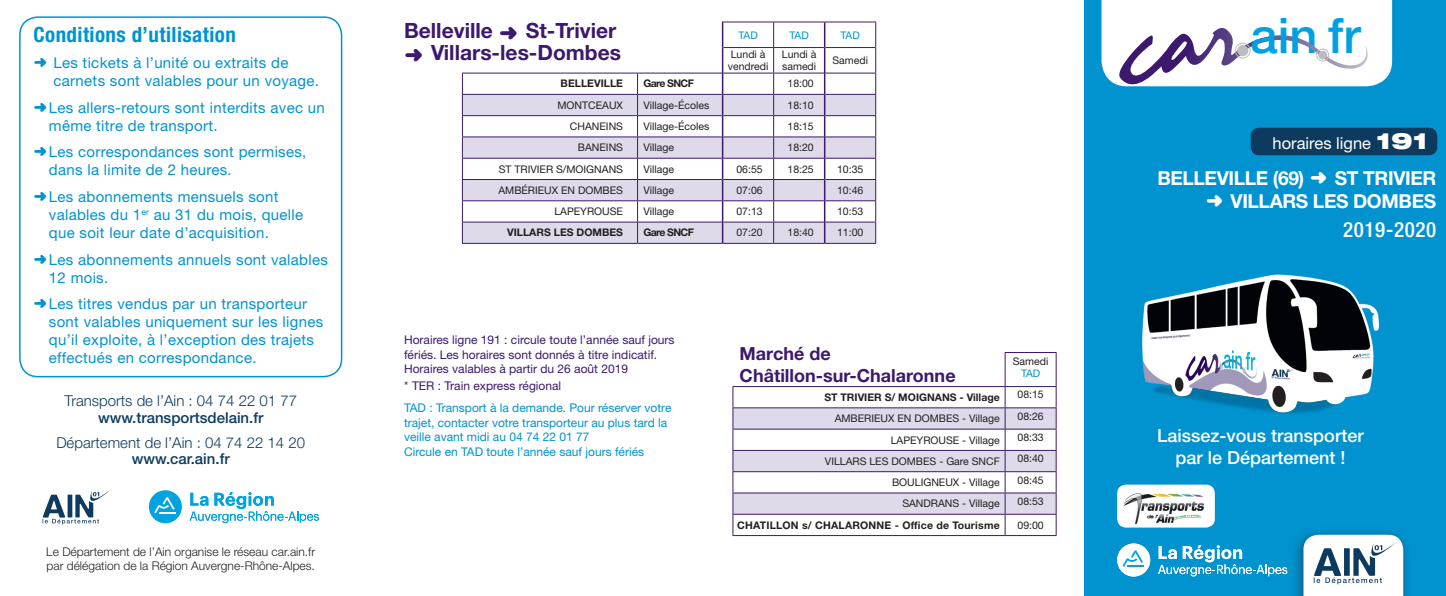
<style>
.page{position:relative;width:1446px;height:596px;background:#fff}
.page>*{position:absolute;margin:0;border:0;box-sizing:border-box;transform-origin:0 0}
.t1{font:500 49.05px "Helvetica Neue LT Pro";color:#00a1e3}
.t2{font:700 21px/22.5px "Helvetica Neue LT Pro";color:#3c196e}
.t3{font:700 condensed 21px "Helvetica Neue LT Pro";letter-spacing:.02em;color:#0093d0}
.t4{font:500 condensed 21px "Helvetica Neue LT Pro";letter-spacing:.03em;color:#fff}
.t5{font:700 19.2px/23.1px "Helvetica Neue LT Pro";letter-spacing:-.02em;color:#fff;text-align:right}
.t6{font:500 18px/21.6px "Helvetica Neue LT Pro";color:#fff;text-align:center}
.t7{font:700 18px/21.6px "Helvetica Neue LT Pro";color:#3c196e}
.t8{font:16.5px "Helvetica Neue LT Pro";color:#fff}
.t9{font:15px/18px "Helvetica Neue LT Pro";letter-spacing:.02em;color:#0093d0}
.t10{font:300 15px/16.5px "Helvetica Neue LT Pro";color:#0d3b5f;text-align:center}
.t11{font:500 15px "Helvetica Neue LT Pro";color:#0d3b5f}
.t12{font:12px/14.4px "Helvetica Neue LT Pro";color:#0093d0}
.t13{font:12px/14.4px "Helvetica Neue LT Pro";color:#3c196e}
.t14{font:300 12px/14.4px "Helvetica Neue LT Pro";color:#231f20}
.t15{font:10.5px/12.6px "Helvetica Neue LT Pro";color:#231f20}
.t16{font:700 10.5px "Helvetica Neue LT Pro";color:#231f20}
.t17{font:700 10.5px "Helvetica Neue LT Pro";letter-spacing:.02em;color:#231f20}
.t18{font:700 10.5px "Helvetica Neue LT Pro";letter-spacing:-.06em;color:#231f20}
.t19{font:10.5px "Helvetica Neue LT Pro";letter-spacing:-.045em;color:#0093d0}
.s1{font-family:"Distro II Bats"}
.s2{font-weight:500}
.s3{font-family:"Distro II Bats";font-weight:400}
.s4{font-weight:900;font-stretch:expanded;font-size:22.5px}
</style>
<div class="page">
<div style="left:1084px;top:0;width:362px;height:595px;background:#0093d0"></div>
<img style="left:1142px;top:274px;width:237px;height:140px">
<svg style="left:1101px;top:0;width:291px;height:87px;background:#e7e7f0"></svg>
<hr style="left:462px;top:243px;width:175px;height:1px;background:#3c196e">
<hr style="left:637px;top:243px;width:85px;height:1px;background:#3c196e">
<hr style="left:722px;top:243px;width:51px;height:1px;background:#3c196e">
<hr style="left:773px;top:243px;width:52px;height:1px;background:#3c196e">
<hr style="left:825px;top:243px;width:51px;height:1px;background:#3c196e">
<svg style="left:462px;top:22px;width:414px;height:221px"></svg>
<svg style="left:733px;top:387px;width:323px;height:148px"></svg>
<svg style="left:733px;top:408px;width:323px;height:105px;fill:#dedae9"></svg>
<hr style="left:732px;top:386px;width:273px;height:1px;background:#3c196e">
<hr style="left:1005px;top:386px;width:51px;height:1px;background:#3c196e">
<hr style="left:732px;top:407px;width:273px;height:1px;background:#3c196e">
<hr style="left:1005px;top:407px;width:51px;height:1px;background:#3c196e">
<hr style="left:732px;top:428px;width:273px;height:1px;background:#3c196e">
<hr style="left:1005px;top:428px;width:51px;height:1px;background:#3c196e">
<hr style="left:732px;top:449px;width:273px;height:1px;background:#3c196e">
<hr style="left:1005px;top:449px;width:51px;height:1px;background:#3c196e">
<hr style="left:732px;top:471px;width:273px;height:1px;background:#3c196e">
<hr style="left:1005px;top:471px;width:51px;height:1px;background:#3c196e">
<hr style="left:732px;top:492px;width:273px;height:1px;background:#3c196e">
<hr style="left:1005px;top:492px;width:51px;height:1px;background:#3c196e">
<hr style="left:732px;top:513px;width:273px;height:1px;background:#3c196e">
<svg style="left:732px;top:386px;width:1px;height:149px"></svg>
<hr style="left:1005px;top:513px;width:51px;height:1px;background:#3c196e">
<svg style="left:1005px;top:386px;width:1px;height:149px"></svg>
<svg style="left:1056px;top:386px;width:1px;height:149px"></svg>
<hr style="left:732px;top:535px;width:273px;height:1px;background:#3c196e">
<hr style="left:1005px;top:535px;width:51px;height:1px;background:#3c196e">
<hr style="left:1005px;top:352px;width:51px;height:1px;background:#3c196e">
<hr style="left:1005px;top:352px;width:1px;height:34px;background:#3c196e">
<hr style="left:1056px;top:352px;width:1px;height:34px;background:#3c196e">
<div style="left:1250px;top:128px;width:187px;height:27px;background:#0d3b5f;border-radius:9px"></div>
<div style="left:19px;top:16px;width:323px;height:361px;border:2px solid #0093d0;border-radius:18px"></div>
<svg style="left:1158px;top:545px;width:129px;height:31px"></svg>
<div style="left:1117px;top:543px;width:33px;height:33px;background:#fff;border-radius:50%"></div>
<svg style="left:1122px;top:550px;width:22px;height:16px"></svg>
<div style="left:1290px;top:526px;width:123px;height:69px;background:#231f20;opacity:.5"></div>
<svg style="left:1303px;top:534px;width:100px;height:61px;background:#ccd8e0"></svg>
<svg style="left:43px;top:489px;width:68px;height:35px"></svg>
<svg style="left:190px;top:492px;width:129px;height:30px"></svg>
<div style="left:149px;top:490px;width:33px;height:33px;background:#00a3e1;border-radius:50%"></div>
<svg style="left:154px;top:497px;width:22px;height:16px"></svg>
<div style="left:1117px;top:484px;width:98px;height:43px;background:#fff;border-radius:9px"></div>
<img style="left:1123px;top:484px;width:85px;height:41px">
<p class="t3" style="left:33px;top:22px;width:204px">Conditions d’utilisation</p>
<p class="t9" style="left:53px;top:54px;width:267px;text-indent:-20px"><span class="s1">b</span> Les tickets à l’unité ou extraits de carnets sont valables pour un voyage.</p>
<p class="t9" style="left:49px;top:98px;width:277px;text-indent:-15px"><span class="s1">b</span>Les allers-retours sont interdits avec un même titre de transport.</p>
<p class="t9" style="left:49px;top:143px;width:259px;text-indent:-15px"><span class="s1">b</span>Les correspondances sont permises, dans la limite de 2 heures.</p>
<p class="t9" style="left:49px;top:187px;width:256px;text-indent:-15px"><span class="s1">b</span>Les abonnements mensuels sont valables du 1<sup>er</sup> au 31 du mois, quelle que soit leur date d’acquisition.</p>
<p class="t9" style="left:49px;top:250px;width:280px;text-indent:-15px"><span class="s1">b</span>Les abonnements annuels sont valables<br>12 mois.</p>
<p class="t9" style="left:49px;top:294px;width:276px;text-indent:-15px"><span class="s1">b</span>Les titres vendus par un transporteur sont valables uniquement sur les lignes qu’il exploite, à l’exception des trajets effectués en correspondance.</p>
<p class="t10" style="left:64px;top:392px;width:234px">Transports de l’Ain : 04 74 22 01 77</p>
<p class="t11" style="left:98px;top:408px;width:167px">www.transportsdelain.fr</p>
<p class="t10" style="left:56px;top:433px;width:250px">Département de l’Ain : 04 74 22 14 20 <span class="s2">www.car.ain.fr</span></p>
<p class="t14" style="left:46px;top:544px;width:270px">Le Département de l’Ain organise le réseau car.ain.fr par délégation de la Région Auvergne-Rhône-Alpes.</p>
<p class="t2" style="left:404px;top:19px;width:219px">Belleville <span class="s3">b</span> St-Trivier <span class="s3">b</span> Villars-les-Dombes</p>
<p class="t19" style="left:738px;top:28px;width:21px">TAD</p>
<p class="t19" style="left:789px;top:28px;width:21px">TAD</p>
<p class="t19" style="left:840px;top:28px;width:21px">TAD</p>
<p class="t15" style="left:728px;top:48px;width:42px">Lundi à vendredi</p>
<p class="t15" style="left:782px;top:48px;width:36px">Lundi à samedi</p>
<p class="t15" style="left:832px;top:54px;width:37px">Samedi</p>
<p class="t16" style="left:560px;top:77px;width:64px">BELLEVILLE</p>
<p class="t18" style="left:643px;top:77px;width:52px">Gare SNCF</p>
<p class="t15" style="left:787px;top:77px;width:28px">18:00</p>
<p class="t15" style="left:557px;top:98px;width:67px">MONTCEAUX</p>
<p class="t15" style="left:643px;top:98px;width:67px">Village-Écoles</p>
<p class="t15" style="left:787px;top:98px;width:28px">18:10</p>
<p class="t15" style="left:570px;top:120px;width:55px">CHANEINS</p>
<p class="t15" style="left:643px;top:120px;width:67px">Village-Écoles</p>
<p class="t15" style="left:787px;top:120px;width:28px">18:15</p>
<p class="t15" style="left:578px;top:141px;width:47px">BANEINS</p>
<p class="t15" style="left:643px;top:141px;width:32px">Village</p>
<p class="t15" style="left:787px;top:141px;width:28px">18:20</p>
<p class="t15" style="left:499px;top:162px;width:126px">ST TRIVIER S/MOIGNANS</p>
<p class="t15" style="left:643px;top:162px;width:32px">Village</p>
<p class="t15" style="left:736px;top:162px;width:28px">06:55</p>
<p class="t15" style="left:787px;top:162px;width:28px">18:25</p>
<p class="t15" style="left:837px;top:162px;width:28px">10:35</p>
<p class="t15" style="left:498px;top:184px;width:126px">AMBÉRIEUX EN DOMBES</p>
<p class="t15" style="left:643px;top:184px;width:32px">Village</p>
<p class="t15" style="left:736px;top:184px;width:28px">07:06</p>
<p class="t15" style="left:837px;top:184px;width:28px">10:46</p>
<p class="t15" style="left:554px;top:205px;width:70px">LAPEYROUSE</p>
<p class="t15" style="left:643px;top:205px;width:32px">Village</p>
<p class="t15" style="left:736px;top:205px;width:28px">07:13</p>
<p class="t15" style="left:837px;top:205px;width:28px">10:53</p>
<p class="t16" style="left:507px;top:226px;width:117px">VILLARS LES DOMBES</p>
<p class="t18" style="left:643px;top:226px;width:52px">Gare SNCF</p>
<p class="t15" style="left:736px;top:226px;width:28px">07:20</p>
<p class="t15" style="left:787px;top:226px;width:28px">18:40</p>
<p class="t15" style="left:837px;top:226px;width:28px">11:00</p>
<p class="t13" style="left:404px;top:332px;width:272px">Horaires ligne 191 : circule toute l’année sauf jours fériés. Les horaires sont donnés à titre indicatif.<br>Horaires valables à partir du 26 août 2019</p>
<p class="t13" style="left:404px;top:377px;width:159px">* TER : Train express régional</p>
<p class="t12" style="left:404px;top:400px;width:269px">TAD : Transport à la demande. Pour réserver votre trajet, contacter votre transporteur au plus tard la veille avant midi au 04 74 22 01 77</p>
<p class="t12" style="left:404px;top:444px;width:242px">Circule en TAD toute l’année sauf jours fériés</p>
<p class="t7" style="left:739px;top:342px;width:217px">Marché de<br>Châtillon-sur-Chalaronne</p>
<p class="t15" style="left:1013px;top:354px;width:37px">Samedi</p>
<p class="t19" style="left:1021px;top:367px;width:21px">TAD</p>
<p class="t16" style="left:824px;top:390px;width:177px">ST TRIVIER S/ MOIGNANS - Village</p>
<p class="t15" style="left:1017px;top:388px;width:28px">08:15</p>
<p class="t15" style="left:834px;top:412px;width:167px">AMBERIEUX EN DOMBES - Village</p>
<p class="t15" style="left:1017px;top:409px;width:28px">08:26</p>
<p class="t15" style="left:891px;top:433px;width:111px">LAPEYROUSE - Village</p>
<p class="t15" style="left:1017px;top:430px;width:28px">08:33</p>
<p class="t15" style="left:825px;top:454px;width:176px">VILLARS LES DOMBES - Gare SNCF</p>
<p class="t15" style="left:1017px;top:452px;width:28px">08:40</p>
<p class="t15" style="left:892px;top:475px;width:109px">BOULIGNEUX - Village</p>
<p class="t15" style="left:1017px;top:473px;width:28px">08:45</p>
<p class="t15" style="left:902px;top:497px;width:99px">SANDRANS - Village</p>
<p class="t15" style="left:1017px;top:494px;width:28px">08:53</p>
<p class="t17" style="left:737px;top:518px;width:264px">CHATILLON s/ CHALARONNE - Office de Tourisme</p>
<p class="t15" style="left:1017px;top:518px;width:28px">09:00</p>
<p class="t1" style="left:1250px;top:6px;width:112px">ain fr</p>
<p class="t8" style="left:1272px;top:133px;width:157px">horaires ligne <span class="s4">191</span></p>
<p class="t5" style="left:1157px;top:166px;width:280px">BELLEVILLE (69) <span class="s3">b</span> ST TRIVIER <span class="s3">b</span> VILLARS LES DOMBES</p>
<p class="t4" style="left:1343px;top:217px;width:95px">2019-2020</p>
<p class="t6" style="left:1157px;top:424px;width:208px">Laissez-vous transporter par le Département !</p>
</div>
